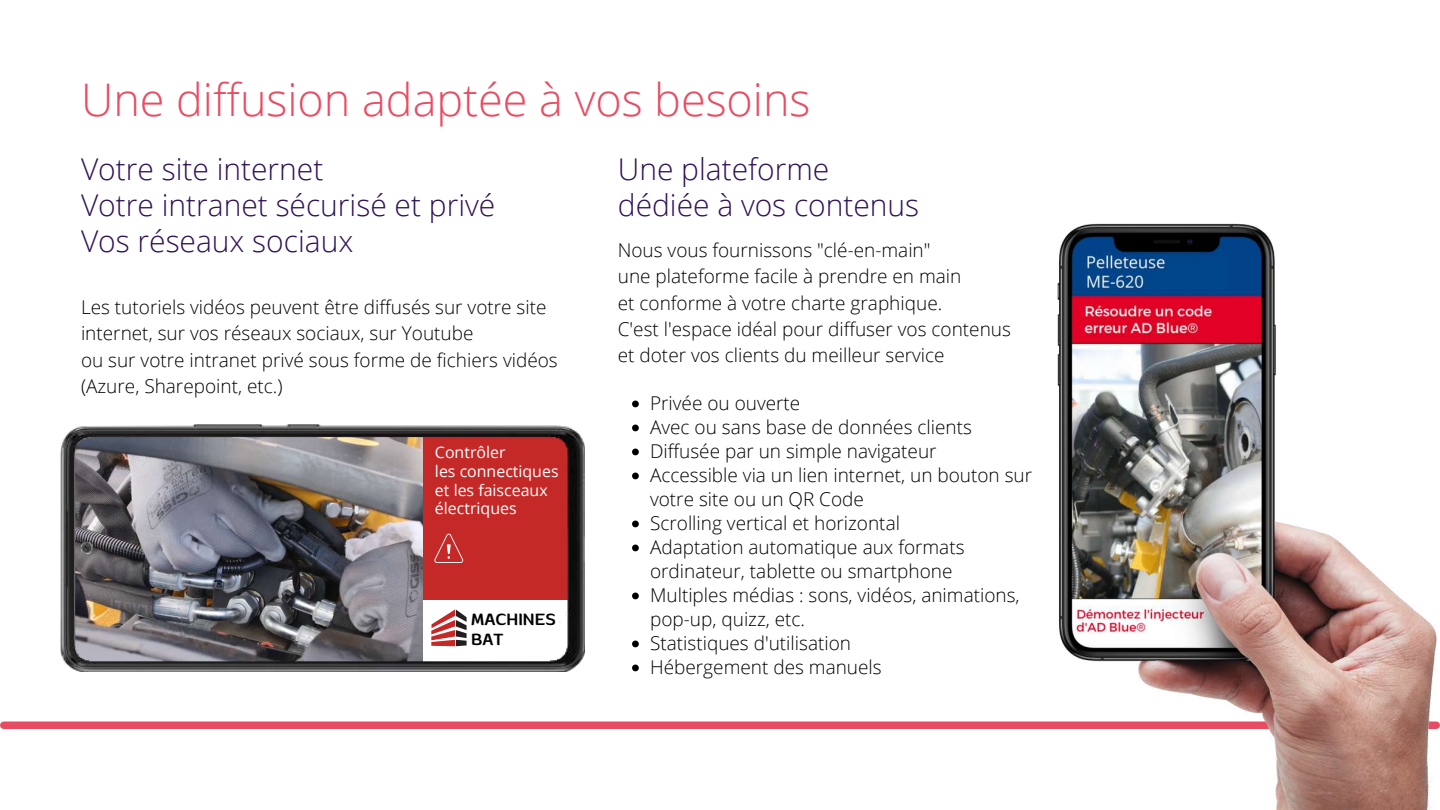
<style>
.page{position:relative;width:1440px;height:810px;background:#fff}
.page>*{position:absolute;margin:0;border:0;box-sizing:border-box;transform-origin:0 0}
.t1{font:300 45px "Open Sans";color:#e84c63}
.t2{font:300 30px/36px "Open Sans";color:#2f1155}
.t3{font:300 19px/24px "Open Sans";color:#000}
.t4{font:500 17.9px "Banburi";color:#000}
.t5{font:500 17.8px "Banburi";color:#000}
.t6{font:15.9px/18.7px "Open Sans";color:#fff}
</style>
<div class="page">
<div style="left:4px;top:721px;width:1432px;height:8px;background:#e84c63"></div>
<svg style="left:632px;top:401px;width:7px;height:6px"></svg>
<svg style="left:632px;top:425px;width:7px;height:6px"></svg>
<svg style="left:632px;top:449px;width:7px;height:6px"></svg>
<svg style="left:632px;top:473px;width:7px;height:6px"></svg>
<svg style="left:632px;top:521px;width:7px;height:6px"></svg>
<svg style="left:632px;top:545px;width:7px;height:6px"></svg>
<svg style="left:632px;top:593px;width:7px;height:6px"></svg>
<svg style="left:632px;top:641px;width:7px;height:6px"></svg>
<svg style="left:632px;top:665px;width:7px;height:6px"></svg>
<img style="left:941px;top:223px;width:499px;height:587px">
<img style="left:60px;top:424px;width:524px;height:247px">
<h1 class="t1" style="left:81px;top:68px;width:731px">Une diffusion adaptée à vos besoins</h1>
<h2 class="t2" style="left:618px;top:151px;width:303px">Une plateforme dédiée à vos contenus</h2>
<h2 class="t2" style="left:81px;top:151px;width:416px">Votre site internet<br>Votre intranet sécurisé et privé<br>Vos réseaux sociaux</h2>
<p class="t3" style="left:618px;top:237px;width:395px;line-height:26.2px">Nous vous fournissons "clé-en-main"<br>une plateforme facile à prendre en main<br>et conforme à votre charte graphique.<br>C'est l'espace idéal pour diffuser vos contenus et doter vos clients du meilleur service</p>
<p class="t3" style="left:81px;top:294px;width:478px;line-height:26.2px">Les tutoriels vidéos peuvent être diffusés sur votre site internet, sur vos réseaux sociaux, sur Youtube<br>ou sur votre intranet privé sous forme de fichiers vidéos (Azure, Sharepoint, etc.)</p>
<p class="t3" style="left:650px;top:391px;width:384px">Privée ou ouverte<br>Avec ou sans base de données clients<br>Diffusée par un simple navigateur<br>Accessible via un lien internet, un bouton sur votre site ou un QR Code<br>Scrolling vertical et horizontal<br>Adaptation automatique aux formats ordinateur, tablette ou smartphone<br>Multiples médias : sons, vidéos, animations, pop-up, quizz, etc.<br>Statistiques d'utilisation<br>Hébergement des manuels</p>
<p class="t6" style="left:435px;top:443px;width:125px">Contrôler<br>les connectiques et les faisceaux électriques</p>
<p class="t4" style="left:471px;top:608px;width:86px">MACHINES</p>
<p class="t5" style="left:471px;top:629px;width:34px">BAT</p>
</div>
